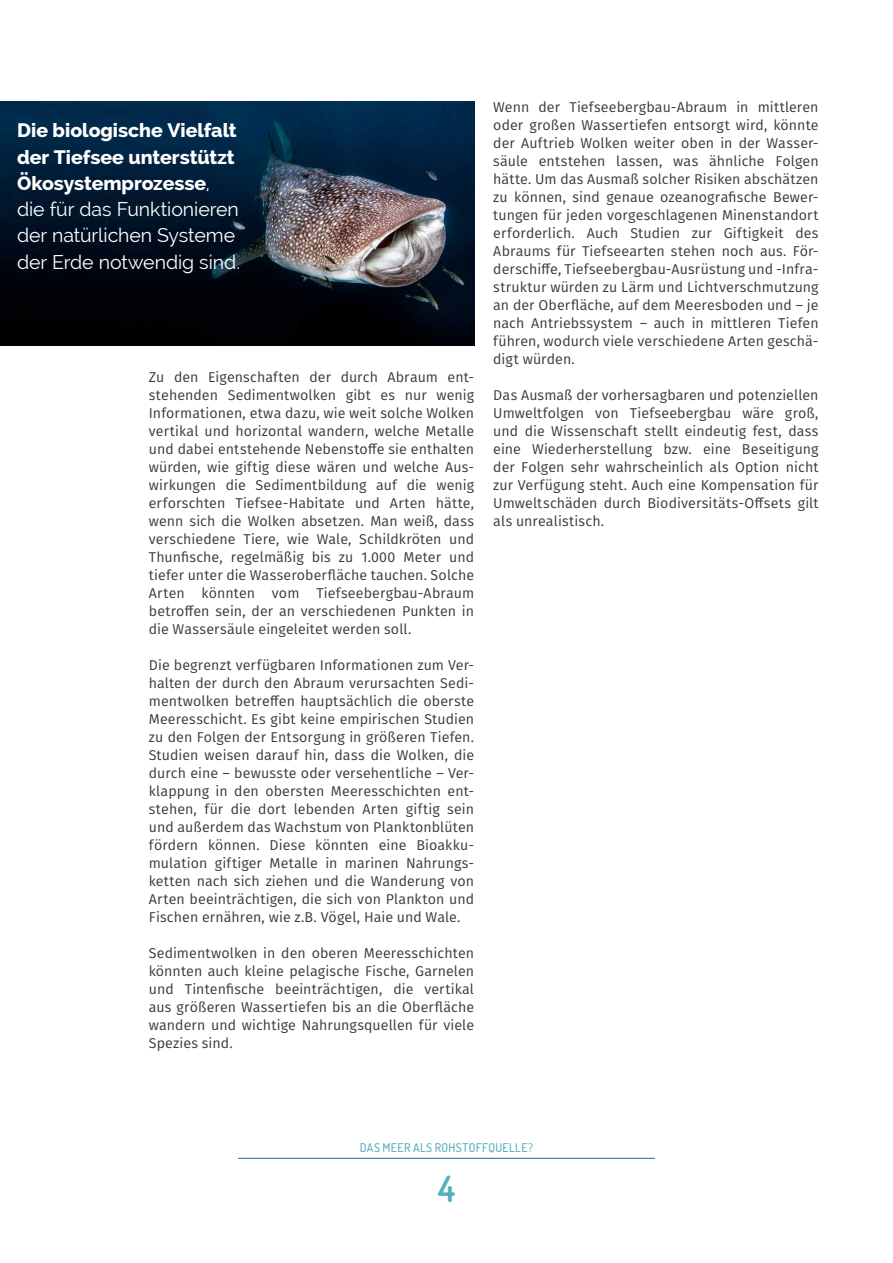
<style>
.page{position:relative;width:893px;height:1263px;background:#fff}
.page>*{position:absolute;margin:0;border:0;box-sizing:border-box;transform-origin:0 0}
.t1{font:600 36px "Dosis";color:#55aebe}
.t2{font:19.5px/26.2px "Raleway";color:#fff}
.t3{font:14.25px/18px "Fira GO";letter-spacing:.005em;color:#3a3a39;text-align:justify}
.t4{font:500 12px "Dosis";letter-spacing:.035em;color:#55aebe}
.s1{font-weight:800}
</style>
<div class="page">
<hr style="left:238px;top:1158px;width:417px;height:1px;background:#106ba0">
<img style="left:0;top:102px;width:474px;height:244px">
<h2 class="t2" style="left:17px;top:117px;width:225px"><span class="s1">Die biologische Vielfalt der Tiefsee unterstützt<br>Ökosystemprozesse</span>, die für das Funktionieren der natürlichen Systeme der Erde notwendig sind.</h2>
<p class="t3" style="left:149px;top:368px;width:327px">Zu den Eigenschaften der durch Abraum ent&shy;stehenden Sedimentwolken gibt es nur wenig Informationen, etwa dazu, wie weit solche Wolken vertikal und horizontal wandern, welche Metalle und dabei entstehende Nebenstoffe sie enthalten würden, wie giftig diese wären und welche Aus&shy;wirkungen die Sedimentbildung auf die wenig erforschten Tiefsee-Habitate und Arten hätte, wenn sich die Wolken absetzen. Man weiß, dass verschiedene Tiere, wie Wale, Schildkröten und Thunfische, regelmäßig bis zu 1.000 Meter und tiefer unter die Wasseroberfläche tauchen. Solche Arten könnten vom Tiefseebergbau-Abraum betroffen sein, der an verschiedenen Punkten in die Wassersäule eingeleitet werden soll.</p>
<p class="t3" style="left:149px;top:656px;width:327px">Die begrenzt verfügbaren Informationen zum Ver&shy;halten der durch den Abraum verursachten Sedi&shy;mentwolken betreffen hauptsächlich die oberste Meeresschicht. Es gibt keine empirischen Studien zu den Folgen der Entsorgung in größeren Tiefen.<br>Studien weisen darauf hin, dass die Wolken, die durch eine – bewusste oder versehentliche – Ver&shy;klappung in den obersten Meeresschichten ent&shy;stehen, für die dort lebenden Arten giftig sein und außerdem das Wachstum von Planktonblüten fördern können. Diese könnten eine Bioakku&shy;mulation giftiger Metalle in marinen Nahrungs&shy;ketten nach sich ziehen und die Wanderung von Arten beeinträchtigen, die sich von Plankton und Fischen ernähren, wie z.B. Vögel, Haie und Wale.</p>
<p class="t3" style="left:149px;top:944px;width:327px">Sedimentwolken in den oberen Meeresschichten könnten auch kleine pelagische Fische, Garnelen und Tintenfische beeinträchtigen, die vertikal aus größeren Wassertiefen bis an die Oberfläche wandern und wichtige Nahrungsquellen für viele Spezies sind.</p>
<p class="t3" style="left:493px;top:98px;width:327px">Wenn der Tiefseebergbau-Abraum in mittleren oder großen Wassertiefen entsorgt wird, könnte der Auftrieb Wolken weiter oben in der Wasser&shy;säule entstehen lassen, was ähnliche Folgen hätte. Um das Ausmaß solcher Risiken abschätzen zu können, sind genaue ozeanografische Bewer&shy;tungen für jeden vorgeschlagenen Minenstandort erforderlich. Auch Studien zur Giftigkeit des Abraums für Tiefseearten stehen noch aus. För&shy;derschiffe, Tiefseebergbau-Ausrüstung und -Infra&shy;struktur würden zu Lärm und Lichtverschmutzung an der Oberfläche, auf dem Meeresboden und – je nach Antriebssystem – auch in mittleren Tiefen führen, wodurch viele verschiedene Arten geschä&shy;digt würden.</p>
<p class="t3" style="left:493px;top:386px;width:327px">Das Ausmaß der vorhersagbaren und potenziellen Umweltfolgen von Tiefseebergbau wäre groß, und die Wissenschaft stellt eindeutig fest, dass eine Wiederherstellung bzw. eine Beseitigung der Folgen sehr wahrscheinlich als Option nicht zur Verfügung steht. Auch eine Kompensation für Umweltschäden durch Biodiversitäts-Offsets gilt als unrealistisch.</p>
<p class="t4" style="left:360px;top:1139px;width:175px">DAS MEER ALS ROHSTOFFQUELLE?</p>
<h1 class="t1" style="left:438px;top:1165px;width:19px">4</h1>
</div>
